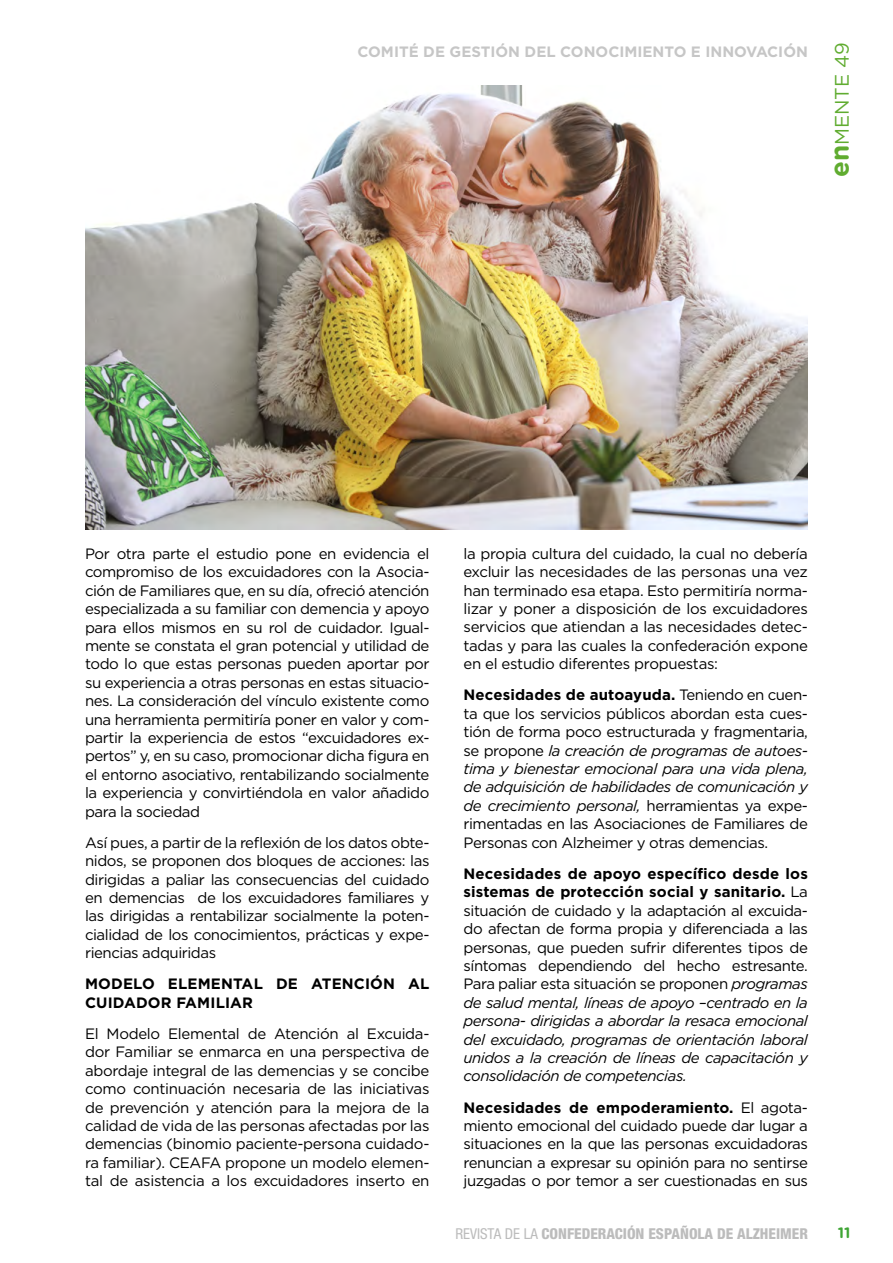
<style>
.page{position:relative;width:893px;height:1263px;background:#fff}
.page>*{position:absolute;margin:0;border:0;box-sizing:border-box;transform-origin:0 0}
.t1{font:19.5px "Gotham";color:#60ac30}
.t2{font:15px/18.5px "Gotham";letter-spacing:-.03em;color:#000;text-align:justify}
.t3{font:italic 15px/18.5px "Gotham";letter-spacing:-.03em;color:#000;text-align:justify}
.t4{font:800 condensed 15px "Helvetica Neue LT Std";color:#bcbcbc}
.t5{font:700 15px/18.5px "Gotham";letter-spacing:.01em;color:#000}
.t6{font:700 15px "Gotham";color:#c6c6c6}
.t7{font:700 15px "Gotham Rounded";color:#3fa535}
.s1{font-family:"Gotham Rounded";font-weight:700;font-size:25.95px}
.s2{font-weight:700}
.s3{font-style:italic}
.s4{font-weight:700;font-style:normal}
.s5{font-style:normal}
.s6{font-weight:400}
</style>
<div class="page">
<img style="left:85px;top:85px;width:723px;height:444px">
<p class="t6" style="left:357px;top:43px;width:452px">COMITÉ DE GESTIÓN DEL CONOCIMIENTO E INNOVACIÓN</p>
<h1 class="t1" style="left:831px;top:177px;width:136px;rotate:-90deg"><span class="s1">en</span>MENTE 49</h1>
<p class="t2" style="left:85px;top:544px;width:346px">Por otra parte el estudio pone en evidencia el compromiso de los excuidadores con la Asocia&shy;ción de Familiares que, en su día, ofreció atención especializada a su familiar con demencia y apoyo para ellos mismos en su rol de cuidador. Igual&shy;mente se constata el gran potencial y utilidad de todo lo que estas personas pueden aportar por su experiencia a otras personas en estas situacio&shy;nes. La consideración del vínculo existente como una herramienta permitiría poner en valor y com&shy;partir la experiencia de estos “excuidadores ex&shy;pertos” y, en su caso, promocionar dicha figura en el entorno asociativo, rentabilizando socialmente la experiencia y convirtiéndola en valor añadido para la sociedad</p>
<p class="t2" style="left:85px;top:833px;width:346px">Así pues, a partir de la reflexión de los datos obte&shy;nidos, se proponen dos bloques de acciones: las dirigidas a paliar las consecuencias del cuidado en demencias de los excuidadores familiares y las dirigidas a rentabilizar socialmente la poten&shy;cialidad de los conocimientos, prácticas y expe&shy;riencias adquiridas</p>
<p class="t5" style="left:85px;top:974px;width:346px">MODELO ELEMENTAL DE ATENCIÓN AL<br>CUIDADOR FAMILIAR</p>
<p class="t2" style="left:85px;top:1024px;width:346px">El Modelo Elemental de Atención al Excuida&shy;dor Familiar se enmarca en una perspectiva de abordaje integral de las demencias y se concibe como continuación necesaria de las iniciativas de prevención y atención para la mejora de la calidad de vida de las personas afectadas por las demencias (binomio paciente-persona cuidado&shy;ra familiar). CEAFA propone un modelo elemen&shy;tal de asistencia a los excuidadores inserto en</p>
<p class="t2" style="left:463px;top:544px;width:346px">la propia cultura del cuidado, la cual no debería excluir las necesidades de las personas una vez han terminado esa etapa. Esto permitiría norma&shy;lizar y poner a disposición de los excuidadores servicios que atiendan a las necesidades detec&shy;tadas y para las cuales la confederación expone en el estudio diferentes propuestas:</p>
<p class="t2" style="left:463px;top:686px;width:346px"><span class="s2">Necesidades de autoayuda.</span> Teniendo en cuen&shy;ta que los servicios públicos abordan esta cues&shy;tión de forma poco estructurada y fragmentaria, se propone <span class="s3">la creación de programas de autoes&shy;tima y bienestar emocional para una vida plena, de adquisición de habilidades de comunicación y de crecimiento personal,</span> herramientas ya expe&shy;rimentadas en las Asociaciones de Familiares de Personas con Alzheimer y otras demencias.</p>
<p class="t3" style="left:463px;top:864px;width:346px"><span class="s4">Necesidades de apoyo específico desde los sistemas de protección social y sanitario.</span> <span class="s5">La situación de cuidado y la adaptación al excuida&shy;do afectan de forma propia y diferenciada a las personas, que pueden sufrir diferentes tipos de síntomas dependiendo del hecho estresante.<br>Para paliar esta situación se proponen</span> programas de salud mental, líneas de apoyo –centrado en la persona- dirigidas a abordar la resaca emocional del excuidado, programas de orientación laboral unidos a la creación de líneas de capacitación y consolidación de competencias.</p>
<p class="t2" style="left:463px;top:1098px;width:346px"><span class="s2">Necesidades de empoderamiento.</span> El agota&shy;miento emocional del cuidado puede dar lugar a situaciones en la que las personas excuidadoras renuncian a expresar su opinión para no sentirse juzgadas o por temor a ser cuestionadas en sus</p>
<p class="t4" style="left:455px;top:1224px;width:354px"><span class="s6">REVISTA DE LA</span> CONFEDERACIÓN ESPAÑOLA DE ALZHEIMER</p>
<p class="t7" style="left:838px;top:1222px;width:14px">11</p>
</div>
